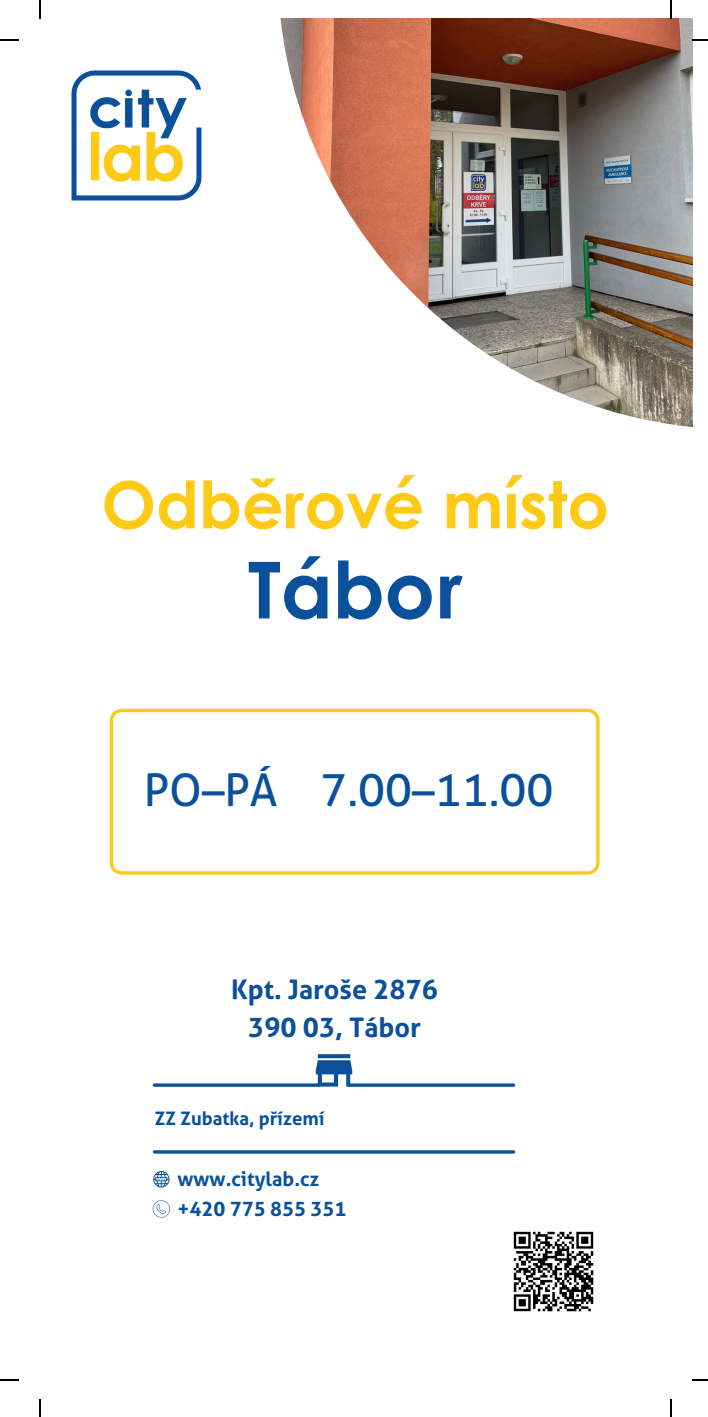
<style>
.page{position:relative;width:708px;height:1417px;background:#fff}
.page>*{position:absolute;margin:0;border:0;box-sizing:border-box;transform-origin:0 0}
.t1{font:700 78.75px "Century Gothic";color:#0a509b}
.t2{font:700 65.02px "Century Gothic";color:#feca16}
.t3{font:45px "Aller";color:#0a509b}
.t4{font:700 27px/37.1px "Aller";color:#0a509b;text-align:center}
.t5{font:700 20.03px "Aller";color:#0a509b}
.t6{font:700 18.68px "Aller";color:#0a509b}
</style>
<div class="page">
<img style="left:280px;top:19px;width:412px;height:408px">
<img style="left:71px;top:70px;width:131px;height:131px">
<svg style="left:316px;top:1054px;width:36px;height:32px"></svg>
<hr style="left:154px;top:1150px;width:359px;height:3px;background:#0a509b">
<hr style="left:154px;top:1083px;width:165px;height:3px;background:#0a509b">
<hr style="left:349px;top:1083px;width:164px;height:3px;background:#0a509b">
<svg style="left:153px;top:1171px;width:16px;height:16px"></svg>
<svg style="left:153px;top:1200px;width:17px;height:17px"></svg>
<svg style="left:110px;top:708px;width:489px;height:166px"></svg>
<img style="left:513px;top:1231px;width:81px;height:81px">
<svg style="left:39px;top:0;width:1px;height:19px"></svg>
<svg style="left:0;top:39px;width:19px;height:1px"></svg>
<svg style="left:670px;top:0;width:2px;height:19px"></svg>
<svg style="left:692px;top:39px;width:16px;height:1px"></svg>
<svg style="left:39px;top:1399px;width:1px;height:17px"></svg>
<svg style="left:0;top:1379px;width:19px;height:1px"></svg>
<svg style="left:670px;top:1399px;width:2px;height:17px"></svg>
<svg style="left:692px;top:1379px;width:16px;height:1px"></svg>
<h4 class="t2" style="left:101px;top:463px;width:509px">Odběrové místo</h4>
<h3 class="t1" style="left:248px;top:530px;width:216px">Tábor</h3>
<h2 class="t3" style="left:144px;top:764px;width:411px">PO–PÁ 7.00–11.00</h2>
<p class="t4" style="left:231px;top:971px;width:208px">Kpt. Jaroše 2876<br>390 03, Tábor</p>
<p class="t6" style="left:154px;top:1107px;width:172px">ZZ Zubatka, přízemí</p>
<p class="t5" style="left:177px;top:1167px;width:144px">www.citylab.cz</p>
<p class="t5" style="left:177px;top:1196px;width:171px">+420 775 855 351</p>
</div>
